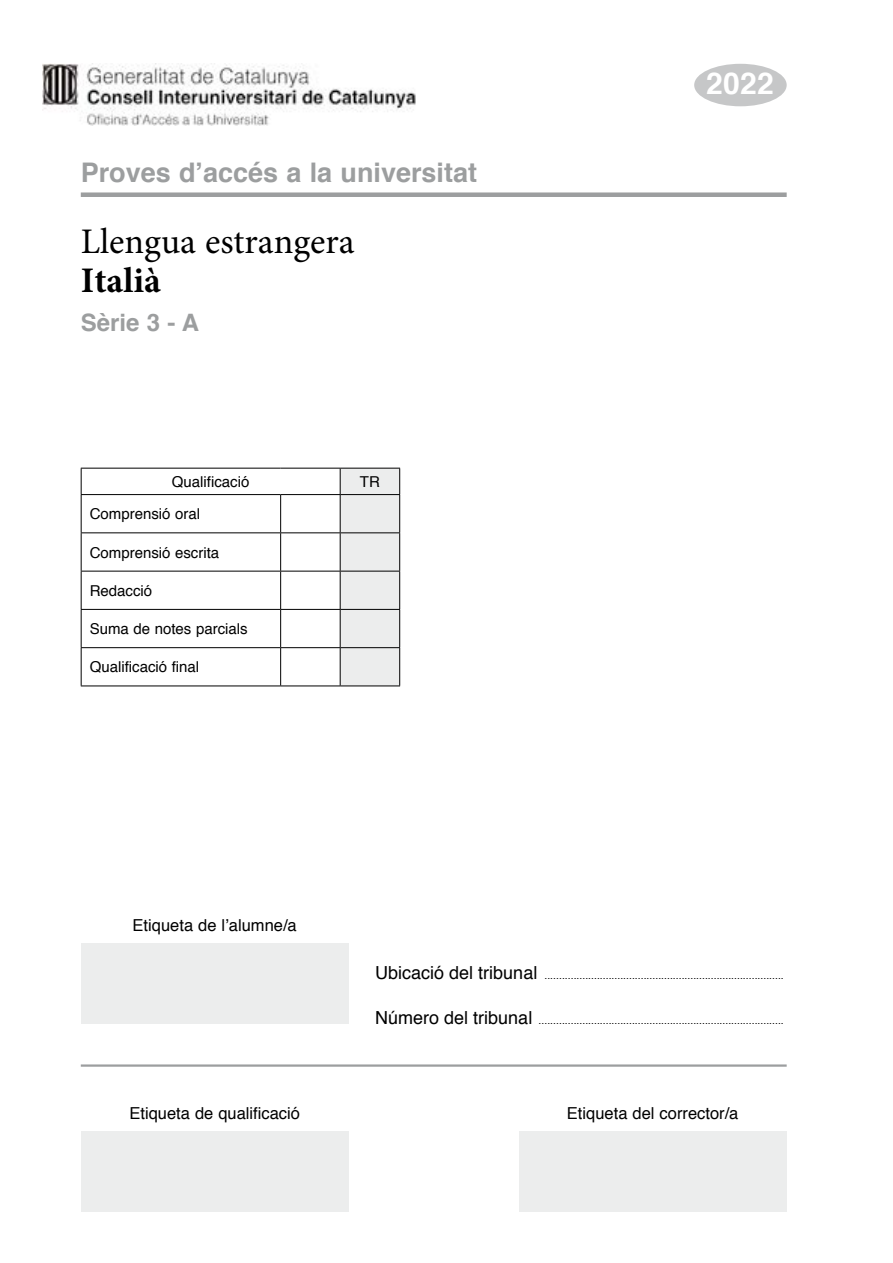
<style>
.page{position:relative;width:893px;height:1263px;background:#fff}
.page>*{position:absolute;margin:0;border:0;box-sizing:border-box;transform-origin:0 0}
.t1{font:36px "Minion Pro";color:#000}
.t2{font:700 36px "Minion Pro";color:#000}
.t3{font:700 30px "Helvetica";color:#fff}
.t4{font:700 27px "Helvetica";color:#9c9e9f}
.t5{font:700 24px "Helvetica";color:#9c9e9f}
.t6{font:16.5px "Helvetica";color:#000}
.t7{font:15px "Helvetica";color:#000}
.t8{font:10.5px "Helvetica";color:#000}
.s1{font-size:18px}
</style>
<div class="page">
<div style="left:81px;top:192px;width:706px;height:5px;background:#9c9e9f"></div>
<img style="left:43px;top:64px;width:373px;height:61px">
<div style="left:81px;top:943px;width:268px;height:81px;background:#eceded"></div>
<div style="left:81px;top:1131px;width:268px;height:81px;background:#eceded"></div>
<div style="left:519px;top:1131px;width:268px;height:81px;background:#eceded"></div>
<hr style="left:81px;top:1064px;width:706px;height:3px;background:#9c9e9f">
<svg style="left:82px;top:469px;width:258px;height:216px"></svg>
<hr style="left:81px;top:468px;width:200px;height:1px;background:#000">
<svg style="left:81px;top:468px;width:1px;height:26px"></svg>
<hr style="left:281px;top:468px;width:59px;height:1px;background:#000">
<div style="left:340px;top:468px;width:60px;height:217px;background:#eceded"></div>
<hr style="left:81px;top:494px;width:200px;height:1px;background:#000">
<hr style="left:81px;top:495px;width:1px;height:37px;background:#000">
<hr style="left:281px;top:494px;width:59px;height:1px;background:#000">
<hr style="left:280px;top:495px;width:1px;height:37px;background:#000">
<hr style="left:340px;top:494px;width:60px;height:1px;background:#000">
<hr style="left:340px;top:495px;width:1px;height:37px;background:#000">
<hr style="left:399px;top:495px;width:1px;height:37px;background:#000">
<hr style="left:81px;top:532px;width:200px;height:1px;background:#000">
<hr style="left:81px;top:533px;width:1px;height:38px;background:#000">
<hr style="left:281px;top:532px;width:59px;height:1px;background:#000">
<hr style="left:280px;top:533px;width:1px;height:38px;background:#000">
<hr style="left:340px;top:532px;width:60px;height:1px;background:#000">
<hr style="left:340px;top:533px;width:1px;height:38px;background:#000">
<hr style="left:399px;top:533px;width:1px;height:38px;background:#000">
<hr style="left:81px;top:571px;width:200px;height:1px;background:#000">
<hr style="left:81px;top:571px;width:1px;height:38px;background:#000">
<hr style="left:281px;top:571px;width:59px;height:1px;background:#000">
<hr style="left:280px;top:571px;width:1px;height:38px;background:#000">
<hr style="left:340px;top:571px;width:60px;height:1px;background:#000">
<hr style="left:340px;top:571px;width:1px;height:38px;background:#000">
<hr style="left:399px;top:571px;width:1px;height:38px;background:#000">
<hr style="left:81px;top:609px;width:200px;height:1px;background:#000">
<hr style="left:81px;top:610px;width:1px;height:37px;background:#000">
<hr style="left:281px;top:609px;width:59px;height:1px;background:#000">
<hr style="left:280px;top:610px;width:1px;height:37px;background:#000">
<hr style="left:340px;top:609px;width:60px;height:1px;background:#000">
<hr style="left:340px;top:610px;width:1px;height:37px;background:#000">
<hr style="left:399px;top:610px;width:1px;height:37px;background:#000">
<hr style="left:81px;top:647px;width:200px;height:1px;background:#000">
<hr style="left:81px;top:648px;width:1px;height:37px;background:#000">
<hr style="left:281px;top:647px;width:59px;height:1px;background:#000">
<hr style="left:280px;top:648px;width:1px;height:37px;background:#000">
<hr style="left:340px;top:647px;width:60px;height:1px;background:#000">
<hr style="left:340px;top:648px;width:1px;height:37px;background:#000">
<hr style="left:399px;top:648px;width:1px;height:37px;background:#000">
<hr style="left:81px;top:685px;width:200px;height:1px;background:#000">
<hr style="left:281px;top:685px;width:59px;height:1px;background:#000">
<hr style="left:340px;top:685px;width:60px;height:1px;background:#000">
<div style="left:694px;top:64px;width:93px;height:42px;background:#c6c7c8;border-radius:50%"></div>
<h3 class="t4" style="left:81px;top:151px;width:398px">Proves d’accés a la universitat</h3>
<h1 class="t1" style="left:81px;top:217px;width:275px">Llengua estrangera</h1>
<h1 class="t2" style="left:81px;top:255px;width:81px">Italià</h1>
<h3 class="t5" style="left:81px;top:303px;width:120px">Sèrie 3 - A</h3>
<h3 class="t7" style="left:172px;top:470px;width:79px">Qualificació</h3>
<h3 class="t7" style="left:360px;top:470px;width:21px">TR</h3>
<h3 class="t7" style="left:90px;top:502px;width:112px">Comprensió oral</h3>
<h3 class="t7" style="left:90px;top:541px;width:131px">Comprensió escrita</h3>
<h3 class="t7" style="left:90px;top:579px;width:64px">Redacció</h3>
<h3 class="t7" style="left:90px;top:617px;width:159px">Suma de notes parcials</h3>
<h3 class="t7" style="left:90px;top:656px;width:111px">Qualificació final</h3>
<h3 class="t6" style="left:133px;top:912px;width:166px">Etiqueta de l’alumne/a</h3>
<h2 class="t3" style="left:706px;top:59px;width:69px">2022</h2>
<p class="t8" style="left:375px;top:967px;width:410px"><span class="s1">Ubicació del tribunal</span> ..................................................................................</p>
<p class="t8" style="left:375px;top:1012px;width:410px"><span class="s1">Número del tribunal</span> ....................................................................................</p>
<h3 class="t6" style="left:129px;top:1100px;width:172px">Etiqueta de qualificació</h3>
<h3 class="t6" style="left:567px;top:1100px;width:173px">Etiqueta del corrector/a</h3>
</div>
